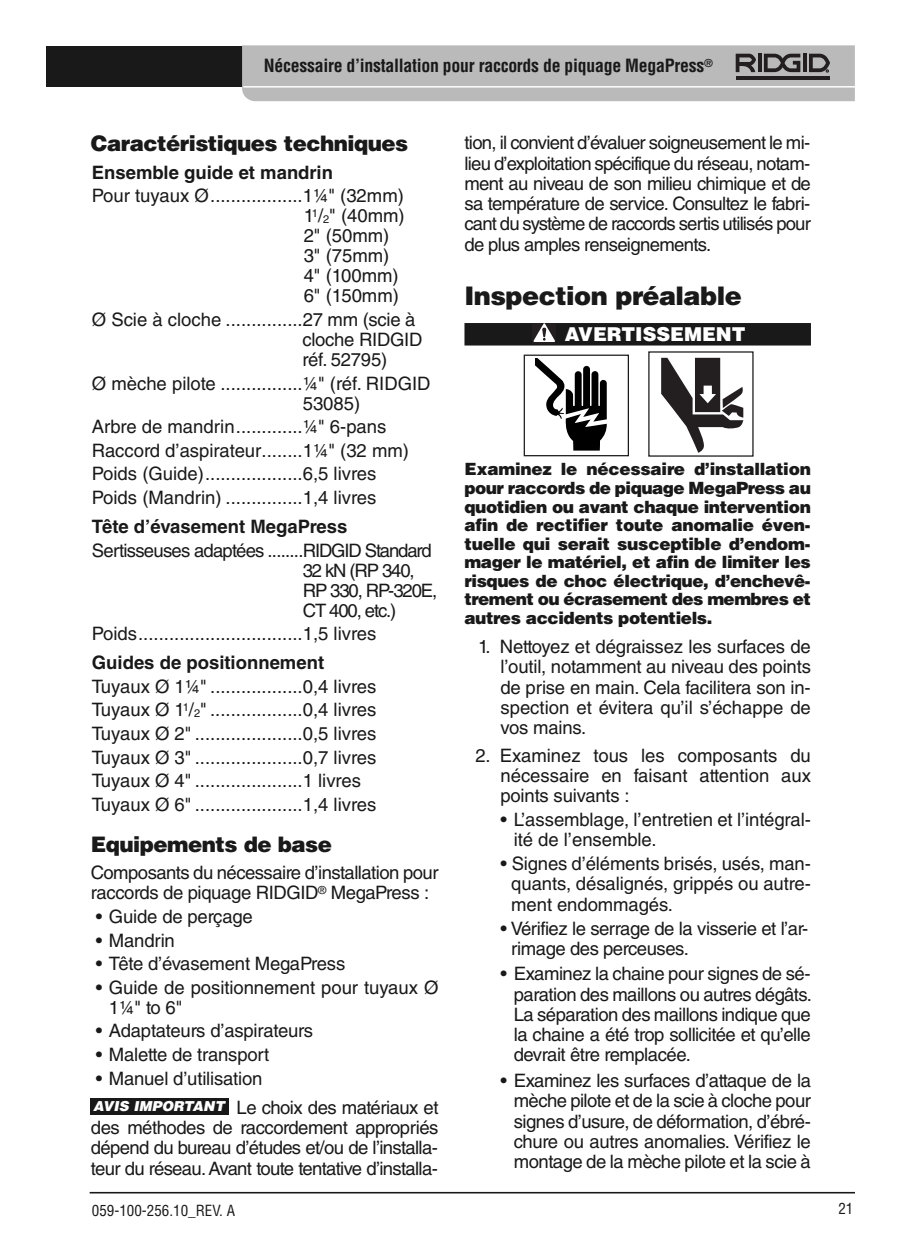
<style>
.page{position:relative;width:900px;height:1260px;background:#fff}
.page>*{position:absolute;margin:0;border:0;box-sizing:border-box;transform-origin:0 0}
.t1{font:900 25.5px "Helvetica LT Std";letter-spacing:-.02em;color:#191919}
.t2{font:900 21.5px "Helvetica LT Std";letter-spacing:-.025em;color:#191919}
.t3{font:900 19.25px "Helvetica LT Std";color:#fff}
.t4{font:18.5px/20.2px "Helvetica LT Std";letter-spacing:-.015em;color:#191919}
.t5{font:18.5px/20px "Helvetica LT Std";letter-spacing:-.06em;color:#191919}
.t6{font:700 18.5px "Helvetica LT Std";color:#191919}
.t7{font:700 condensed 17.75px "Helvetica LT Std";letter-spacing:-.015em;color:#191919}
.t8{font:900 17px/18.5px "Helvetica LT Std";letter-spacing:-.025em;color:#191919;text-align:justify}
.t9{font:condensed 15px "Helvetica LT Std";color:#191919}
.t10{font:italic 900 13.75px "Helvetica LT Std";color:#fff}
.s1{font-size:11px}
</style>
<div class="page">
<div style="left:464px;top:323px;width:347px;height:23px;background:#191919"></div>
<div style="left:532px;top:323px;width:24px;height:20px;background:#231f20"></div>
<svg style="left:533px;top:323px;width:22px;height:19px"></svg>
<div style="left:46px;top:46px;width:375px;height:41px;background:#191919"></div>
<div style="left:242px;top:45px;width:613px;height:56px;background:#bababa"></div>
<hr style="left:243px;top:86px;width:613px;height:2px;background:#fff">
<hr style="left:90px;top:1192px;width:765px;height:2px;background:#191919">
<div style="left:91px;top:1098px;width:138px;height:16px;background:#191919"></div>
<svg style="left:535px;top:358px;width:72px;height:93px"></svg>
<div style="left:524px;top:355px;width:105px;height:101px;border:1px solid #191919"></div>
<svg style="left:661px;top:358px;width:83px;height:95px"></svg>
<p class="t7" style="left:264px;top:59px;width:450px">Nécessaire d’installation pour raccords de piquage MegaPress<sup>®</sup></p>
<p class="t2" style="left:91px;top:135px;width:319px">Caractéristiques techniques</p>
<p class="t6" style="left:92px;top:166px;width:243px">Ensemble guide et mandrin</p>
<p class="t4" style="left:304px;top:188px;width:103px;text-indent:-212px">Pour tuyaux Ø..................1¼" (32mm)<br>1<sup>1</sup>/<span class="s1">2</span>" (40mm)<br>2" (50mm)<br>3" (75mm)<br>4" (100mm)<br>6" (150mm)</p>
<p class="t4" style="left:303px;top:311px;width:122px;text-indent:-211px">Ø Scie à cloche ...............27 mm (scie à cloche RIDGID réf. 52795)</p>
<p class="t4" style="left:303px;top:375px;width:129px;text-indent:-211px">Ø mèche pilote ................¼" (réf. RIDGID<br>53085)</p>
<p class="t4" style="left:92px;top:417px;width:319px;line-height:23.5px">Arbre de mandrin.............¼" 6-pans Raccord d’aspirateur........1¼" (32 mm)<br>Poids (Guide)...................6,5 livres Poids (Mandrin) ...............1,4 livres</p>
<p class="t6" style="left:92px;top:520px;width:257px">Tête d’évasement MegaPress</p>
<p class="t5" style="left:303px;top:542px;width:136px;text-indent:-211px">Sertisseuses adaptées ........RIDGID Standard<br>32 kN (RP 340,<br>RP 330, RP-320E,<br>CT 400, etc.)</p>
<p class="t4" style="left:92px;top:625px;width:286px">Poids................................1,5 livres</p>
<p class="t6" style="left:92px;top:656px;width:234px">Guides de positionnement</p>
<p class="t4" style="left:92px;top:676px;width:286px;line-height:23.5px">Tuyaux Ø 1¼" ..................0,4 livres Tuyaux Ø 1<sup>1</sup>/<span class="s1">2</span>" ..................0,4 livres Tuyaux Ø 2" .....................0,5 livres Tuyaux Ø 3" .....................0,7 livres Tuyaux Ø 4" .....................1 livres Tuyaux Ø 6" .....................1,4 livres</p>
<p class="t2" style="left:91px;top:836px;width:242px">Equipements de base</p>
<p class="t4" style="left:91px;top:864px;width:349px">Composants du nécessaire d’installation pour raccords de piquage RIDGID<sup>®</sup> MegaPress :</p>
<p class="t4" style="left:96px;top:908px;width:159px">• Guide de perçage</p>
<p class="t4" style="left:96px;top:932px;width:81px">• Mandrin</p>
<p class="t4" style="left:96px;top:955px;width:251px">• Tête d’évasement MegaPress</p>
<p class="t4" style="left:109px;top:979px;width:331px;text-indent:-13px">• Guide de positionnement pour tuyaux Ø<br>1¼" to 6"</p>
<p class="t4" style="left:96px;top:1023px;width:219px">• Adaptateurs d’aspirateurs</p>
<p class="t4" style="left:96px;top:1046px;width:175px">• Malette de transport</p>
<p class="t4" style="left:237px;top:1065px;width:203px;line-height:29.2px;text-indent:-141px">• Manuel d’utilisation<br>Le choix des matériaux et</p>
<p class="t4" style="left:91px;top:1119px;width:349px;text-align:justify">des méthodes de raccordement appropriés dépend du bureau d’études et/ou de l’installa&shy;teur du réseau. Avant toute tentative d’installa-</p>
<p class="t10" style="left:93px;top:1101px;width:133px">AVIS IMPORTANT</p>
<p class="t4" style="left:464px;top:134px;width:348px;text-align:justify">tion, il convient d’évaluer soigneusement le mi&shy;lieu d’exploitation spécifique du réseau, notam&shy;ment au niveau de son milieu chimique et de sa température de service. Consultez le fabri&shy;cant du système de raccords sertis utilisés pour de plus amples renseignements.</p>
<h1 class="t1" style="left:464px;top:286px;width:279px">Inspection préalable</h1>
<p class="t3" style="left:565px;top:327px;width:182px">AVERTISSEMENT</p>
<p class="t8" style="left:464px;top:462px;width:348px">Examinez le nécessaire d’installation pour raccords de piquage MegaPress au quotidien ou avant chaque intervention afin de rectifier toute anomalie éven - tuelle qui serait susceptible d’endom&shy;mager le matériel, et afin de limiter les risques de choc électrique, d’enchevê - trement ou écrasement des membres et autres accidents potentiels.</p>
<p class="t4" style="left:500px;top:638px;width:312px;text-align:justify;text-indent:-22px">1. Nettoyez et dégraissez les surfaces de l’outil, notamment au niveau des points de prise en main. Cela facilitera son in&shy;spection et évitera qu’il s’échappe de vos mains.</p>
<p class="t4" style="left:500px;top:747px;width:312px;text-align:justify;text-indent:-25px">2. Examinez tous les composants du néces saire en faisant attention aux points suivants :</p>
<p class="t4" style="left:514px;top:811px;width:299px;text-indent:-13px">• L’assemblage, l’entretien et l’intégral&shy;ité de l’ensemble.</p>
<p class="t4" style="left:511px;top:855px;width:301px;text-align:justify;text-indent:-11px">• Signes d’éléments brisés, usés, man&shy;quants, désalignés, grippés ou autre&shy;ment endommagés.</p>
<p class="t4" style="left:511px;top:920px;width:298px;text-indent:-11px">• Vérifiez le serrage de la visserie et l’ar&shy;rimage des perceuses.</p>
<p class="t4" style="left:514px;top:966px;width:300px;text-align:justify;text-indent:-13px">• Examinez la chaine pour signes de sé&shy;paration des maillons ou autres dégâts.<br>La séparation des maillons indique que la chaine a été trop sollicitée et qu’elle devrait être remplacée.</p>
<p class="t4" style="left:514px;top:1072px;width:299px;text-align:justify;text-indent:-13px">• Examinez les surfaces d’attaque de la mèche pilote et de la scie à cloche pour signes d’usure, de déformation, d’ébré&shy;chure ou autres anomalies. Vérifiez le montage de la mèche pilote et la scie à</p>
<p class="t9" style="left:92px;top:1205px;width:145px">059-100-256.10_REV. A</p>
<p class="t9" style="left:838px;top:1203px;width:16px">21</p>
</div>
